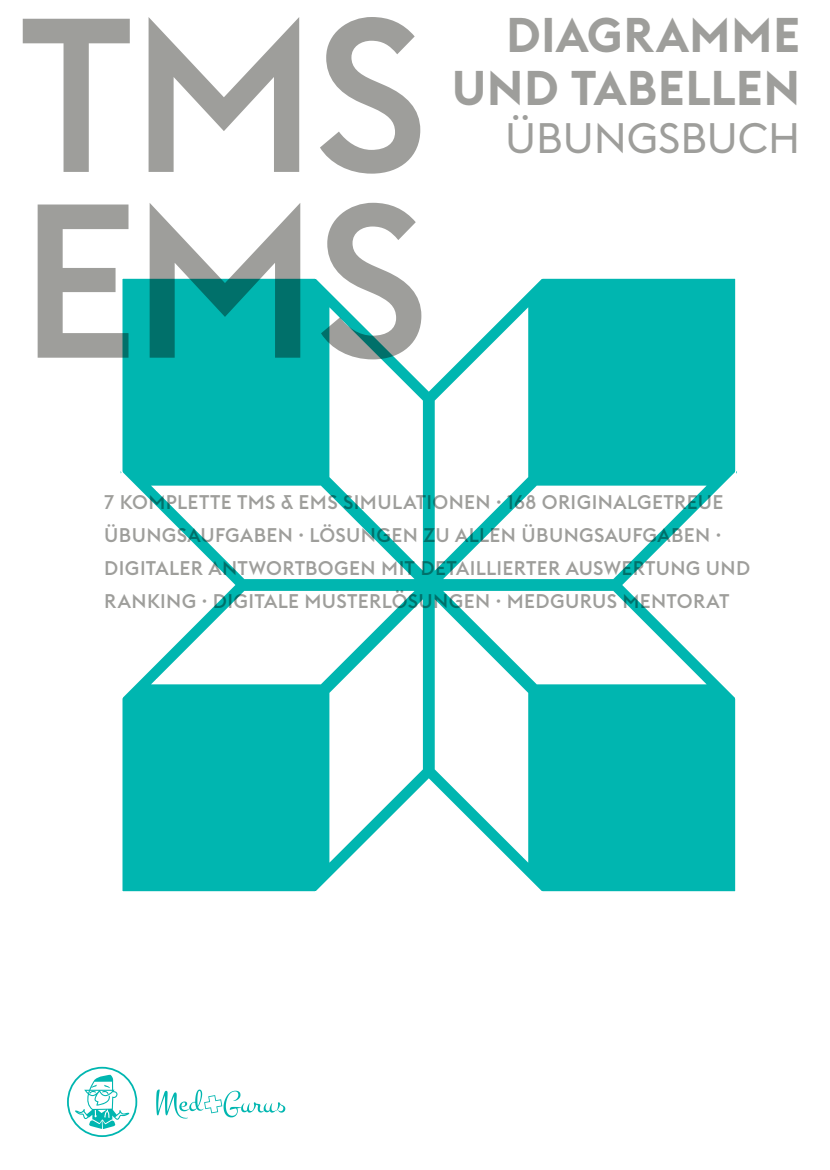
<style>
.page{position:relative;width:830px;height:1170px;background:#fff}
.page>*{position:absolute;margin:0;border:0;box-sizing:border-box;transform-origin:0 0}
.t1{font:600 48px/52.8px "Euclid Flex";letter-spacing:.01em;color:#9e9e9b;text-align:right}
.t2{font:42px "Euclid Flex";color:#9e9e9b}
.t3{font:500 19.5px/33px "Euclid Flex";letter-spacing:.02em;color:#9e9e9b}
</style>
<div class="page">
<svg style="left:120px;top:278px;width:617px;height:614px"></svg>
<svg style="left:156px;top:1089px;width:129px;height:29px"></svg>
<svg style="left:67px;top:1066px;width:70px;height:70px"></svg>
<svg style="left:38px;top:203px;width:383px;height:156px"></svg>
<svg style="left:23px;top:17px;width:397px;height:157px"></svg>
<h1 class="t1" style="left:451px;top:9px;width:350px">DIAGRAMME<br>UND TABELLEN</h1>
<h2 class="t2" style="left:505px;top:114px;width:296px">ÜBUNGSBUCH</h2>
<p class="t3" style="left:104px;top:486px;width:647px">7 KOMPLETTE TMS &amp; EMS SIMULATIONEN · 168 ORIGINALGETREUE ÜBUNGSAUFGABEN · LÖSUNGEN ZU ALLEN ÜBUNGSAUFGABEN · DIGITALER ANTWORTBOGEN MIT DETAILLIERTER AUSWERTUNG UND RANKING · DIGITALE MUSTERLÖSUNGEN · MEDGURUS MENTORAT</p>
</div>
